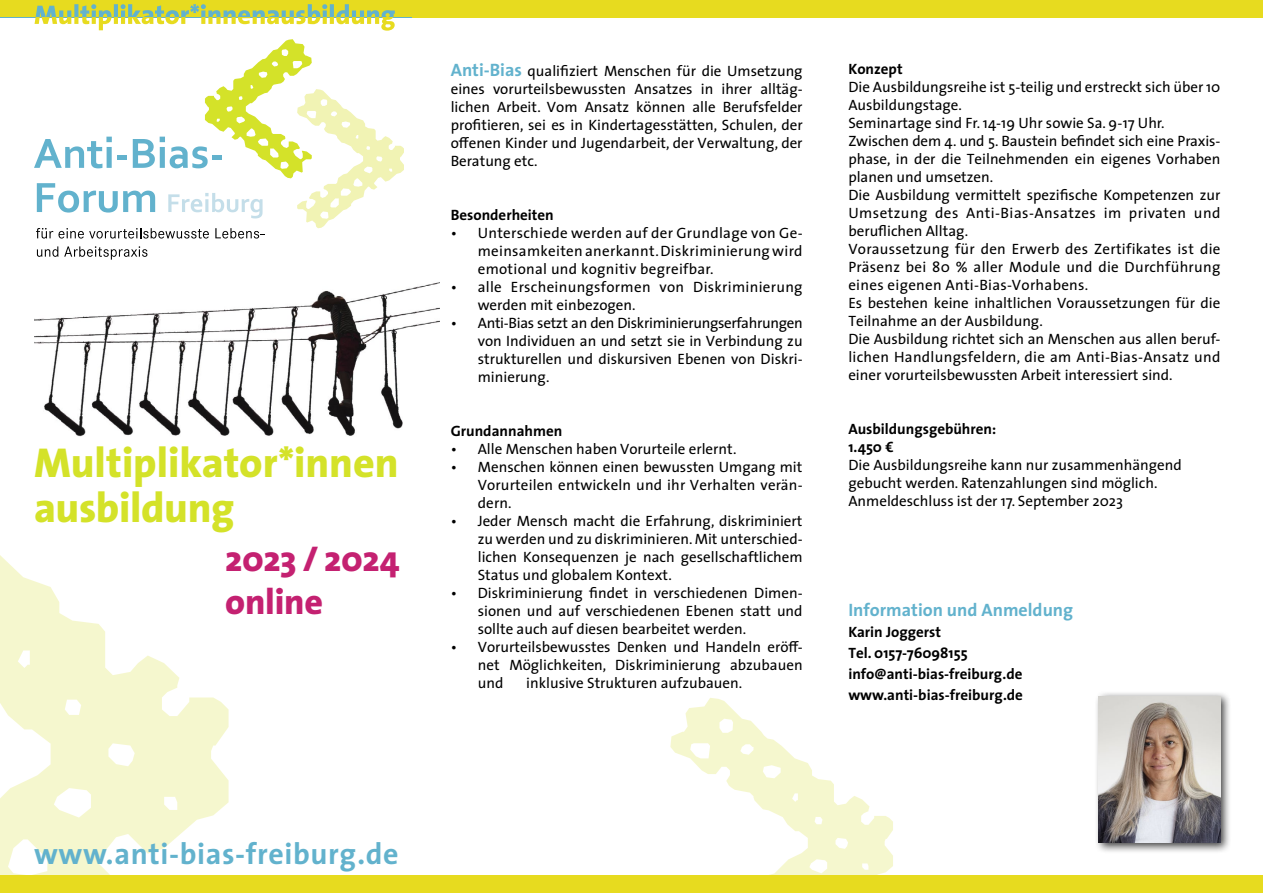
<style>
.page{position:relative;width:1263px;height:893px;background:#fff}
.page>*{position:absolute;margin:0;border:0;box-sizing:border-box;transform-origin:0 0}
.t1{font:800 42px/45px "The Sans";letter-spacing:-.005em;color:#d4e229}
.t2{font:800 36px/43.2px "The Sans";letter-spacing:-.01em;color:#c42171}
.t3{font:700 30px "The Sans";letter-spacing:.02em;color:#62b2cd}
.t4{font:700 18px "The Sans";color:#62b2cd}
.t5{font:15px/18px "The Sans";color:#000;text-align:justify}
.t6{font:700 15px/20.9px "The Sans";color:#000}
.t7{font:15px/18px "The Sans";letter-spacing:.02em;color:#000}
.s1{font-weight:700;font-size:18px;color:#62b2cd}
</style>
<div class="page">
<div style="left:412px;top:0;width:851px;height:17px;background:#e7db1f"></div>
<img style="left:34px;top:249px;width:405px;height:188px">
<svg style="left:0;top:555px;width:229px;height:321px;fill:#f5f7ce"></svg>
<svg style="left:37px;top:246px;width:110px;height:14px"></svg>
<svg style="left:34px;top:39px;width:370px;height:200px"></svg>
<svg style="left:670px;top:698px;width:223px;height:178px"></svg>
<div style="left:0;top:876px;width:1263px;height:17px;background:#e7db1f"></div>
<div style="left:1093px;top:691px;width:139px;height:163px;background:#000;opacity:.75"></div>
<img style="left:1099px;top:696px;width:121px;height:147px">
<svg style="left:0;top:0;width:439px;height:31px"></svg>
<h1 class="t1" style="left:34px;top:439px;width:366px">Multiplikator*innen ausbildung</h1>
<h2 class="t2" style="left:225px;top:536px;width:176px">2023 / 2024 online</h2>
<p class="t5" style="left:451px;top:62px;width:353px"><span class="s1">Anti-Bias</span> qualifiziert Menschen für die Umsetzung eines vorurteilsbewussten Ansatzes in ihrer alltäg&shy;lichen Arbeit. Vom Ansatz können alle Berufsfelder profitieren, sei es in Kindertagesstätten, Schulen, der offenen Kinder und Jugendarbeit, der Verwaltung, der Beratung etc.</p>
<p class="t6" style="left:451px;top:204px;width:105px">Besonderheiten</p>
<p class="t5" style="left:478px;top:224px;width:326px;text-indent:-27px">• Unterschiede werden auf der Grundlage von Ge&shy;meinsamkeiten anerkannt. Diskriminierung wird emotional und kognitiv begreifbar.</p>
<p class="t7" style="left:478px;top:278px;width:326px;text-indent:-27px">• alle Erscheinungsformen von Diskriminierung werden mit einbezogen.</p>
<p class="t5" style="left:478px;top:314px;width:326px;text-indent:-27px">• Anti-Bias setzt an den Diskriminierungserfahrungen von Individuen an und setzt sie in Verbindung zu strukturellen und diskursiven Ebenen von Diskri&shy;minierung.</p>
<p class="t6" style="left:451px;top:420px;width:113px">Grundannahmen</p>
<p class="t5" style="left:451px;top:440px;width:287px">• Alle Menschen haben Vorurteile erlernt.</p>
<p class="t5" style="left:478px;top:458px;width:326px;text-indent:-27px">• Menschen können einen bewussten Umgang mit Vorurteilen entwickeln und ihr Verhalten verän&shy;dern.</p>
<p class="t5" style="left:478px;top:512px;width:326px;text-indent:-27px">• Jeder Mensch macht die Erfahrung, diskriminiert zu werden und zu diskriminieren. Mit unterschied&shy;lichen Konsequenzen je nach gesellschaftlichem Status und globalem Kontext.</p>
<p class="t5" style="left:478px;top:584px;width:326px;text-indent:-27px">• Diskriminierung findet in verschiedenen Dimen&shy;sionen und auf verschiedenen Ebenen statt und sollte auch auf diesen bearbeitet werden.</p>
<p class="t5" style="left:478px;top:638px;width:326px;text-indent:-27px">• Vorurteilsbewusstes Denken und Handeln eröff&shy;net Möglichkeiten, Diskriminierung abzubauen und</p>
<p class="t5" style="left:526px;top:674px;width:217px">inklusive Strukturen aufzubauen.</p>
<p class="t6" style="left:848px;top:58px;width:56px">Konzept</p>
<p class="t5" style="left:848px;top:77px;width:374px;text-align:left">Die Ausbildungsreihe ist 5-teilig und erstreckt sich über 10<br>Ausbildungstage.<br>Seminartage sind Fr. 14-19 Uhr sowie Sa. 9-17 Uhr.<br>Zwischen dem 4. und 5. Baustein befindet sich eine Praxis&shy;phase, in der die Teilnehmenden ein eigenes Vorhaben planen und umsetzen.<br>Die Ausbildung vermittelt spezifische Kompetenzen zur Umsetzung des Anti-Bias-Ansatzes im privaten und beruflichen Alltag.<br>Voraussetzung für den Erwerb des Zertifikates ist die Präsenz bei 80 % aller Module und die Durchführung eines eigenen Anti-Bias-Vorhabens.<br>Es bestehen keine inhaltlichen Voraussetzungen für die Teilnahme an der Ausbildung.<br>Die Ausbildung richtet sich an Menschen aus allen beruf&shy;lichen Handlungsfeldern, die am Anti-Bias-Ansatz und einer vorurteilsbewussten Arbeit interessiert sind.</p>
<p class="t6" style="left:848px;top:419px;width:149px;line-height:18px">Ausbildungsgebühren:<br>1.450 €</p>
<p class="t5" style="left:848px;top:455px;width:335px;text-align:left">Die Ausbildungsreihe kann nur zusammenhängend gebucht werden. Ratenzahlungen sind möglich.<br>Anmeldeschluss ist der 17. September 2023</p>
<p class="t4" style="left:848px;top:595px;width:226px">Information und Anmeldung</p>
<p class="t6" style="left:848px;top:621px;width:176px">Karin Joggerst<br>Tel. 0157-76098155 info@anti-bias-freiburg.de www.anti-bias-freiburg.de</p>
<h3 class="t3" style="left:34px;top:829px;width:366px">www.anti-bias-freiburg.de</h3>
</div>
